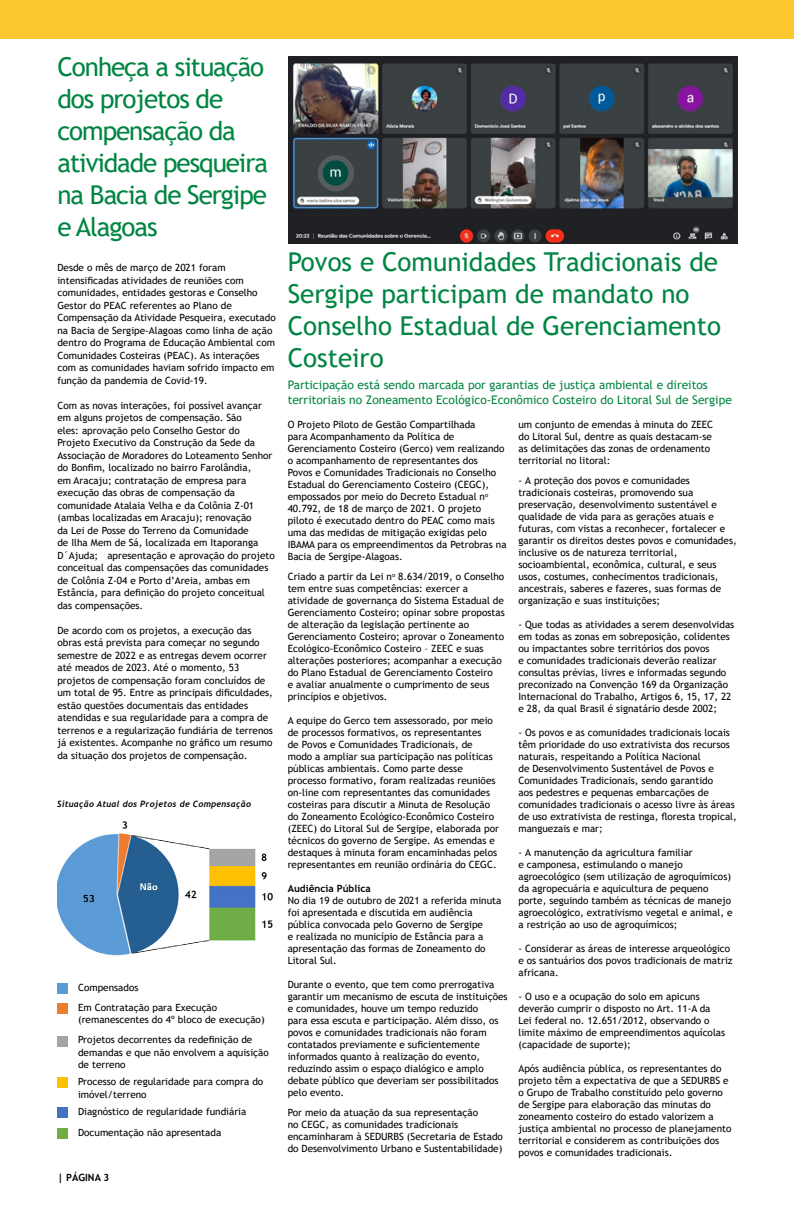
<style>
.page{position:relative;width:794px;height:1219px;background:#fff}
.page>*{position:absolute;margin:0;border:0;box-sizing:border-box;transform-origin:0 0}
.t1{font:26px/32px "Trebuchet MS";color:#008542}
.t2{font:26px/32px "Trebuchet MS";letter-spacing:-.04em;color:#008542}
.t3{font:11.9px/15px "Trebuchet MS";color:#008542}
.t4{font:10px/12px "Trebuchet MS";color:#000}
.t5{font:700 10px "Trebuchet MS";color:#000}
.t6{font:9.9px/12.5px "Trebuchet MS";color:#000}
.t7{font:italic 700 8.7px "Trebuchet";letter-spacing:.03em;color:#000}
</style>
<div class="page">
<div style="left:0;top:0;width:794px;height:39px;background:#fdc82f"></div>
<img style="left:57px;top:821px;width:216px;height:135px">
<img style="left:288px;top:56px;width:449px;height:187px">
<div style="left:57px;top:983px;width:11px;height:11px;background:#5a9bd5"></div>
<div style="left:57px;top:1003px;width:11px;height:11px;background:#ed7d31"></div>
<div style="left:57px;top:1036px;width:11px;height:10px;background:#a5a5a5"></div>
<div style="left:57px;top:1077px;width:11px;height:11px;background:#ffc000"></div>
<div style="left:57px;top:1107px;width:11px;height:11px;background:#4473c5"></div>
<div style="left:57px;top:1128px;width:11px;height:11px;background:#70ad46"></div>
<h1 class="t2" style="left:57px;top:50px;width:212px">Conheça a situação dos projetos de compensação da atividade pesqueira na Bacia de Sergipe e Alagoas</h1>
<p class="t6" style="left:57px;top:261px;width:220px">Desde o mês de março de 2021 foram intensificadas atividades de reuniões com comunidades, entidades gestoras e Conselho Gestor do PEAC referentes ao Plano de Compensação da Atividade Pesqueira, executado na Bacia de Sergipe-Alagoas como linha de ação dentro do Programa de Educação Ambiental com Comunidades Costeiras (PEAC). As interações com as comunidades haviam sofrido impacto em função da pandemia de Covid-19.</p>
<p class="t6" style="left:57px;top:399px;width:219px">Com as novas interações, foi possível avançar em alguns projetos de compensação. São<br>eles: aprovação pelo Conselho Gestor do Projeto Executivo da Construção da Sede da Associação de Moradores do Loteamento Senhor do Bonfim, localizado no bairro Farolândia,<br>em Aracaju; contratação de empresa para execução das obras de compensação da comunidade Atalaia Velha e da Colônia Z-01 (ambas localizadas em Aracaju); renovação<br>da Lei de Posse do Terreno da Comunidade<br>de Ilha Mem de Sá, localizada em Itaporanga D´Ajuda; apresentação e aprovação do projeto conceitual das compensações das comunidades de Colônia Z-04 e Porto d’Areia, ambas em Estância, para definição do projeto conceitual das compensações.</p>
<p class="t4" style="left:57px;top:624px;width:217px;line-height:12.5px">De acordo com os projetos, a execução das obras está prevista para começar no segundo semestre de 2022 e as entregas devem ocorrer até meados de 2023. Até o momento, 53 projetos de compensação foram concluídos de um total de 95. Entre as principais dificuldades, estão questões documentais das entidades atendidas e sua regularidade para a compra de terrenos e a regularização fundiária de terrenos já existentes. Acompanhe no gráfico um resumo da situação dos projetos de compensação.</p>
<p class="t7" style="left:57px;top:799px;width:195px">Situação Atual dos Projetos de Compensação</p>
<p class="t6" style="left:78px;top:977px;width:141px;line-height:20.2px">Compensados<br>Em Contratação para Execução</p>
<p class="t6" style="left:78px;top:1010px;width:188px;line-height:20px">(remanescentes do 4º bloco de execução)<br>Projetos decorrentes da redefinição de</p>
<p class="t6" style="left:78px;top:1046px;width:192px">demandas e que não envolvem a aquisição de terreno</p>
<p class="t6" style="left:78px;top:1076px;width:187px">Processo de regularidade para compra do imóvel/terreno</p>
<p class="t6" style="left:78px;top:1101px;width:170px;line-height:20.9px">Diagnóstico de regularidade fundiária<br>Documentação não apresentada</p>
<p class="t5" style="left:57px;top:1171px;width:53px">| PÁGINA 3</p>
<h1 class="t1" style="left:288px;top:245px;width:435px">Povos e Comunidades Tradicionais de<br>Sergipe participam de mandato no<br>Conselho Estadual de Gerenciamento<br>Costeiro</h1>
<p class="t3" style="left:288px;top:377px;width:446px">Participação está sendo marcada por garantias de justiça ambiental e direitos territoriais no Zoneamento Ecológico-Econômico Costeiro do Litoral Sul de Sergipe</p>
<p class="t4" style="left:288px;top:419px;width:220px">O Projeto Piloto de Gestão Compartilhada<br>para Acompanhamento da Política de Gerenciamento Costeiro (Gerco) vem realizando o acompanhamento de representantes dos<br>Povos e Comunidades Tradicionais no Conselho Estadual do Gerenciamento Costeiro (CEGC), empossados por meio do Decreto Estadual n<sup>o </sup>40.792, de 18 de março de 2021. O projeto piloto é executado dentro do PEAC como mais uma das medidas de mitigação exigidas pelo IBAMA para os empreendimentos da Petrobras na Bacia de Sergipe-Alagoas.</p>
<p class="t4" style="left:288px;top:571px;width:219px">Criado a partir da Lei n<sup>o</sup> 8.634/2019, o Conselho tem entre suas competências: exercer a atividade de governança do Sistema Estadual de Gerenciamento Costeiro; opinar sobre propostas de alteração da legislação pertinente ao Gerenciamento Costeiro; aprovar o Zoneamento Ecológico-Econômico Costeiro – ZEEC e suas alterações posteriores; acompanhar a execução do Plano Estadual de Gerenciamento Costeiro<br>e avaliar anualmente o cumprimento de seus princípios e objetivos.</p>
<p class="t4" style="left:288px;top:715px;width:213px">A equipe do Gerco tem assessorado, por meio de processos formativos, os representantes<br>de Povos e Comunidades Tradicionais, de modo a ampliar sua participação nas políticas públicas ambientais. Como parte desse processo formativo, foram realizadas reuniões on-line com representantes das comunidades costeiras para discutir a Minuta de Resolução do Zoneamento Ecológico-Econômico Costeiro (ZEEC) do Litoral Sul de Sergipe, elaborada por técnicos do governo de Sergipe. As emendas e destaques à minuta foram encaminhadas pelos representantes em reunião ordinária do CEGC.</p>
<p class="t5" style="left:288px;top:882px;width:85px">Audiência Pública</p>
<p class="t4" style="left:288px;top:895px;width:215px">No dia 19 de outubro de 2021 a referida minuta foi apresentada e discutida em audiência pública convocada pelo Governo de Sergipe<br>e realizada no município de Estância para a apresentação das formas de Zoneamento do Litoral Sul.</p>
<p class="t4" style="left:288px;top:979px;width:221px">Durante o evento, que tem como prerrogativa garantir um mecanismo de escuta de instituições e comunidades, houve um tempo reduzido<br>para essa escuta e participação. Além disso, os povos e comunidades tradicionais não foram contatados previamente e suficientemente informados quanto à realização do evento, reduzindo assim o espaço dialógico e amplo debate público que deveriam ser possibilitados pelo evento.</p>
<p class="t4" style="left:288px;top:1107px;width:217px">Por meio da atuação da sua representação<br>no CEGC, as comunidades tradicionais encaminharam à SEDURBS (Secretaria de Estado do Desenvolvimento Urbano e Sustentabilidade)</p>
<p class="t4" style="left:518px;top:419px;width:196px">um conjunto de emendas à minuta do ZEEC do Litoral Sul, dentre as quais destacam-se as delimitações das zonas de ordenamento territorial no litoral:</p>
<p class="t4" style="left:518px;top:475px;width:220px">- A proteção dos povos e comunidades tradicionais costeiras, promovendo sua preservação, desenvolvimento sustentável e qualidade de vida para as gerações atuais e futuras, com vistas a reconhecer, fortalecer e garantir os direitos destes povos e comunidades, inclusive os de natureza territorial, socioambiental, econômica, cultural, e seus usos, costumes, conhecimentos tradicionais, ancestrais, saberes e fazeres, suas formas de organização e suas instituições;</p>
<p class="t4" style="left:518px;top:619px;width:217px">- Que todas as atividades a serem desenvolvidas em todas as zonas em sobreposição, colidentes ou impactantes sobre territórios dos povos<br>e comunidades tradicionais deverão realizar consultas prévias, livres e informadas segundo preconizado na Convenção 169 da Organização Internacional do Trabalho, Artigos 6, 15, 17, 22 e 28, da qual Brasil é signatário desde 2002;</p>
<p class="t4" style="left:518px;top:727px;width:220px">- Os povos e as comunidades tradicionais locais têm prioridade do uso extrativista dos recursos naturais, respeitando a Política Nacional<br>de Desenvolvimento Sustentável de Povos e Comunidades Tradicionais, sendo garantido<br>aos pedestres e pequenas embarcações de comunidades tradicionais o acesso livre às áreas de uso extrativista de restinga, floresta tropical, manguezais e mar;</p>
<p class="t4" style="left:518px;top:847px;width:215px">- A manutenção da agricultura familiar<br>e camponesa, estimulando o manejo agroecológico (sem utilização de agroquímicos) da agropecuária e aquicultura de pequeno porte, seguindo também as técnicas de manejo agroecológico, extrativismo vegetal e animal, e a restrição ao uso de agroquímicos;</p>
<p class="t4" style="left:518px;top:943px;width:216px">- Considerar as áreas de interesse arqueológico e os santuários dos povos tradicionais de matriz africana.</p>
<p class="t4" style="left:518px;top:991px;width:208px">- O uso e a ocupação do solo em apicuns deverão cumprir o disposto no Art. 11-A da Lei federal no. 12.651/2012, observando o limite máximo de empreendimentos aquícolas (capacidade de suporte);</p>
<p class="t4" style="left:518px;top:1063px;width:214px">Após audiência pública, os representantes do projeto têm a expectativa de que a SEDURBS e o Grupo de Trabalho constituído pelo governo de Sergipe para elaboração das minutas do zoneamento costeiro do estado valorizem a justiça ambiental no processo de planejamento territorial e considerem as contribuições dos povos e comunidades tradicionais.</p>
</div>
